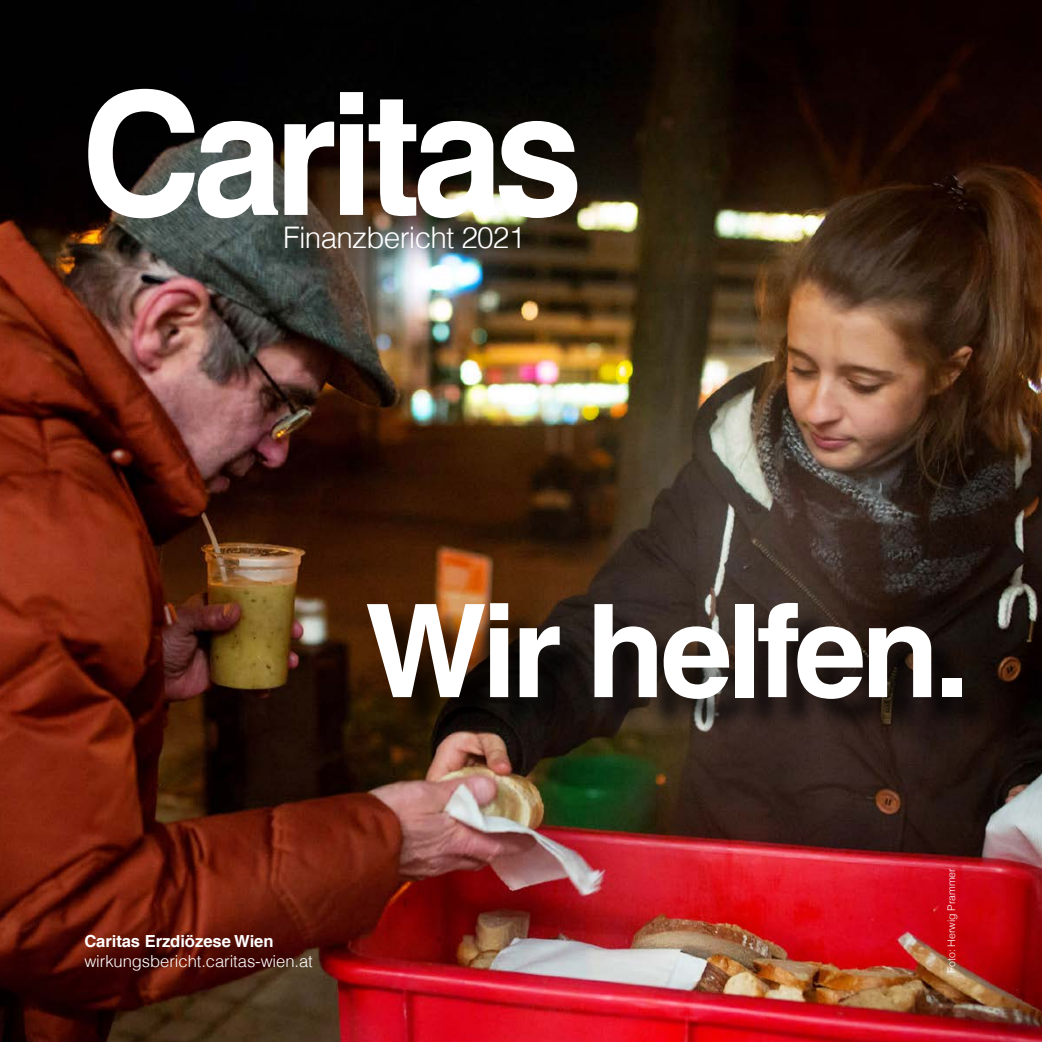
<style>
.page{position:relative;width:1042px;height:1042px;background:#fff}
.page>*{position:absolute;margin:0;border:0;box-sizing:border-box;transform-origin:0 0}
.t1{font:700 129.5px "Helvetica LT Com";letter-spacing:-.045em;color:#fff}
.t2{font:300 29.75px "Helvetica LT Com";letter-spacing:-.025em;color:#fff}
.t3{font:300 16.62px "Helvetica LT Com";letter-spacing:-.005em;color:#fff}
.t4{font:700 16.62px "Helvetica LT Com";letter-spacing:-.005em;color:#fff}
.t5{font:300 10.5px "Helvetica LT Com";letter-spacing:-.005em;color:#fff}
</style>
<div class="page">
<img style="left:0;top:0;width:1042px;height:1042px">
<svg style="left:88px;top:89px;width:190px;height:129px"></svg>
<svg style="left:284px;top:122px;width:50px;height:93px"></svg>
<svg style="left:340px;top:92px;width:23px;height:123px"></svg>
<svg style="left:369px;top:99px;width:208px;height:119px"></svg>
<div style="left:373px;top:607px;width:623px;height:127px;background:#000;opacity:.75"></div>
<h2 class="t2" style="left:283px;top:218px;width:244px">Finanzbericht 2021</h2>
<h1 class="t1" style="left:365px;top:572px;width:607px">Wir helfen.</h1>
<p class="t4" style="left:84px;top:931px;width:191px">Caritas Erzdiözese Wien</p>
<p class="t3" style="left:84px;top:951px;width:230px">wirkungsbericht.caritas-wien.at</p>
<p class="t5" style="left:945px;top:972px;width:106px;rotate:-90deg">Foto: Herwig Prammer</p>
</div>
